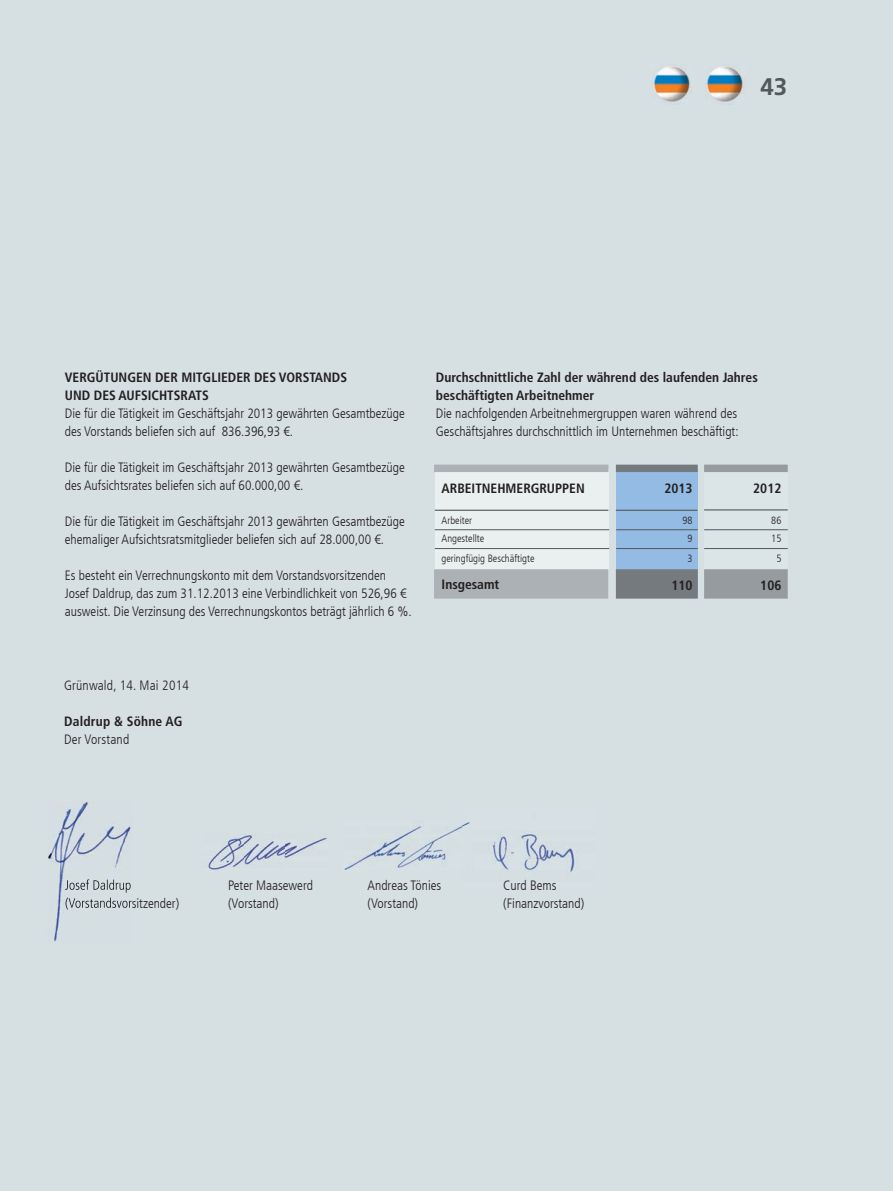
<style>
.page{position:relative;width:893px;height:1191px;background:#d6dfe2}
.page>*{position:absolute;margin:0;border:0;box-sizing:border-box;transform-origin:0 0}
.t1{font:700 24px "Frutiger LT Com";color:#52585b}
.t2{font:300 condensed 13.5px/18px "Frutiger LT Com";color:#231f20}
.t3{font:700 condensed 13.5px/18px "Frutiger LT Com";color:#231f20}
.t4{font:300 condensed 10.5px/18px "Frutiger LT Com";color:#231f20}
</style>
<div class="page">
<img style="left:705px;top:66px;width:40px;height:36px">
<img style="left:652px;top:66px;width:40px;height:36px">
<div style="left:616px;top:469px;width:82px;height:129px;background:#94bbe3"></div>
<div style="left:435px;top:469px;width:173px;height:129px;background:#eaeff0"></div>
<div style="left:704px;top:469px;width:84px;height:129px;background:#dbe4e7"></div>
<svg style="left:704px;top:464px;width:84px;height:8px"></svg>
<div style="left:616px;top:569px;width:82px;height:29px;background:#747a7d"></div>
<div style="left:434px;top:569px;width:174px;height:29px;background:#abb1b4"></div>
<div style="left:704px;top:569px;width:84px;height:29px;background:#959b9e"></div>
<hr style="left:435px;top:548px;width:174px;height:1px;background:#52585b">
<hr style="left:435px;top:529px;width:174px;height:1px;background:#52585b">
<hr style="left:616px;top:548px;width:82px;height:1px;background:#52585b">
<hr style="left:616px;top:529px;width:82px;height:1px;background:#52585b">
<hr style="left:704px;top:548px;width:84px;height:1px;background:#52585b">
<hr style="left:704px;top:529px;width:84px;height:1px;background:#52585b">
<hr style="left:435px;top:509px;width:173px;height:2px;background:#52585b">
<hr style="left:616px;top:509px;width:81px;height:2px;background:#52585b">
<hr style="left:704px;top:509px;width:84px;height:1px;background:#52585b">
<svg style="left:616px;top:464px;width:82px;height:8px"></svg>
<svg style="left:434px;top:464px;width:174px;height:8px"></svg>
<img style="left:492px;top:833px;width:83px;height:43px">
<img style="left:344px;top:821px;width:126px;height:48px">
<img style="left:203px;top:833px;width:124px;height:37px">
<img style="left:48px;top:801px;width:83px;height:141px">
<img style="left:65px;top:879px;width:66px;height:13px">
<img style="left:66px;top:897px;width:66px;height:12px">
<h1 class="t1" style="left:760px;top:72px;width:28px">43</h1>
<p class="t3" style="left:65px;top:369px;width:284px">VERGÜTUNGEN DER MITGLIEDER DES VORSTANDS<br>UND DES AUFSICHTSRATS</p>
<p class="t2" style="left:65px;top:405px;width:341px">Die für die Tätigkeit im Geschäftsjahr 2013 gewährten Gesamtbezüge des Vorstands beliefen sich auf 836.396,93 €.</p>
<p class="t2" style="left:65px;top:459px;width:341px">Die für die Tätigkeit im Geschäftsjahr 2013 gewährten Gesamtbezüge des Aufsichtsrates beliefen sich auf 60.000,00 €.</p>
<p class="t2" style="left:65px;top:513px;width:341px">Die für die Tätigkeit im Geschäftsjahr 2013 gewährten Gesamtbezüge ehemaliger Aufsichtsratsmitglieder beliefen sich auf 28.000,00 €.</p>
<p class="t2" style="left:65px;top:567px;width:348px">Es besteht ein Verrechnungskonto mit dem Vorstandsvorsitzenden<br>Josef Daldrup, das zum 31.12.2013 eine Verbindlichkeit von 526,96 € ausweist. Die Verzinsung des Verrechnungskontos beträgt jährlich 6 %.</p>
<p class="t2" style="left:64px;top:676px;width:126px">Grünwald, 14. Mai 2014</p>
<p class="t3" style="left:64px;top:712px;width:120px">Daldrup &amp; Söhne AG</p>
<p class="t2" style="left:64px;top:730px;width:67px">Der Vorstand</p>
<p class="t3" style="left:436px;top:369px;width:323px">Durchschnittliche Zahl der während des laufenden Jahres beschäftigten Arbeitnehmer</p>
<p class="t2" style="left:436px;top:405px;width:304px">Die nachfolgenden Arbeitnehmergruppen waren während des<br>Geschäftsjahres durchschnittlich im Unternehmen beschäftigt:</p>
<p class="t3" style="left:442px;top:479px;width:145px">ARBEITNEHMERGRUPPEN</p>
<p class="t4" style="left:442px;top:511px;width:44px">Arbeiter<br>Angestellte</p>
<p class="t4" style="left:442px;top:549px;width:94px">geringfügig Beschäftigte</p>
<p class="t3" style="left:442px;top:575px;width:59px">Insgesamt</p>
<p class="t3" style="left:664px;top:479px;width:30px">2013</p>
<p class="t4" style="left:682px;top:511px;width:12px;text-align:center">98<br>9</p>
<p class="t4" style="left:687px;top:549px;width:7px">3</p>
<p class="t3" style="left:671px;top:576px;width:23px">110</p>
<p class="t3" style="left:753px;top:479px;width:30px">2012</p>
<p class="t4" style="left:771px;top:511px;width:12px">86<br>15</p>
<p class="t4" style="left:776px;top:549px;width:7px">5</p>
<p class="t3" style="left:760px;top:576px;width:23px">106</p>
<p class="t2" style="left:228px;top:876px;width:86px">Peter Maasewerd (Vorstand)</p>
<p class="t2" style="left:503px;top:876px;width:83px">Curd Bems (Finanzvorstand)</p>
<p class="t2" style="left:368px;top:876px;width:75px">Andreas Tönies (Vorstand)</p>
</div>
